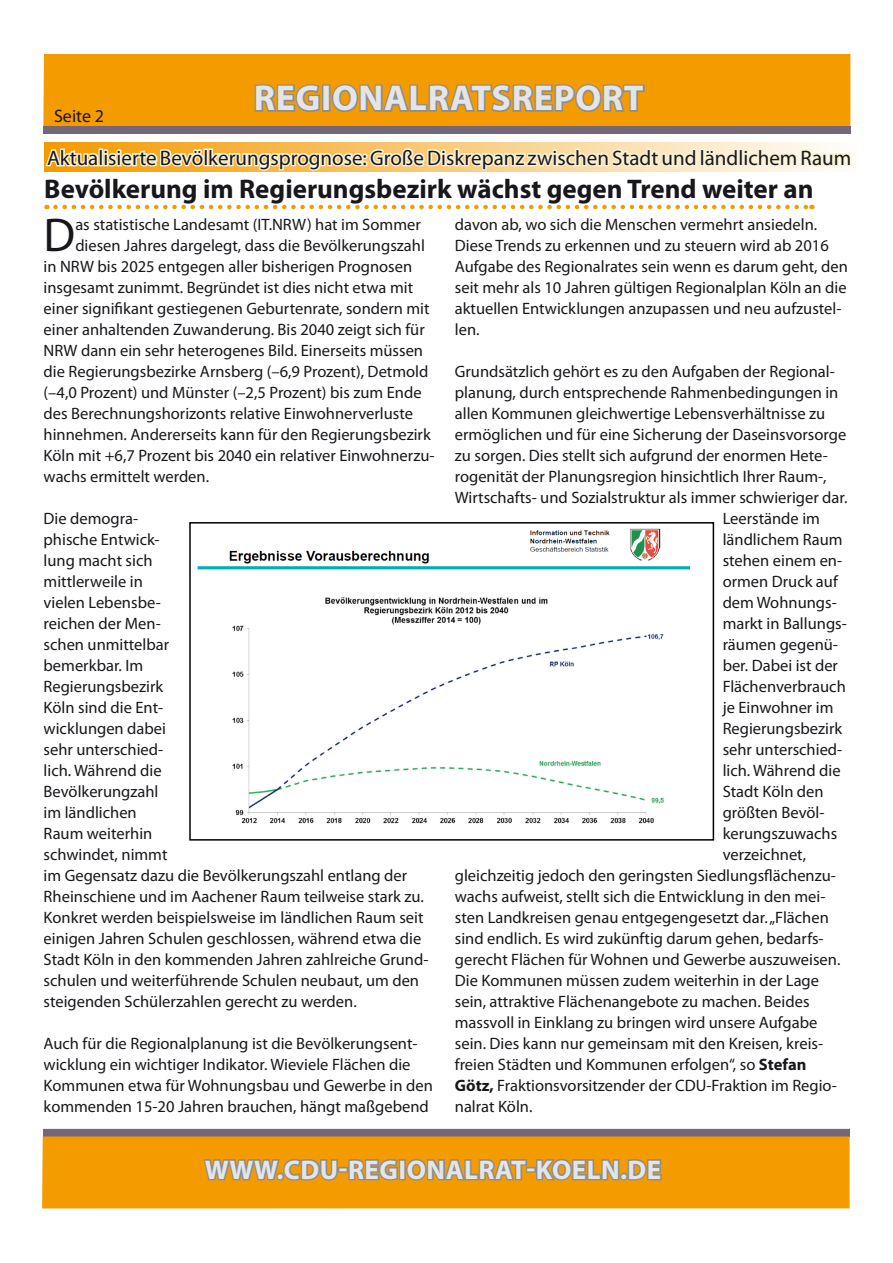
<style>
.page{position:relative;width:893px;height:1263px;background:#fff}
.page>*{position:absolute;margin:0;border:0;box-sizing:border-box;transform-origin:0 0}
.Textkörper{font:47.7px "Myriad Pro";color:#1a171c}
.Titel{font:700 36px "Myriad Pro";letter-spacing:.02em;color:#e4e5e7}
.Textkörper-2{font:700 27px "Myriad Pro";color:#1a171c}
.Titel-2{font:700 27px "Myriad Pro";letter-spacing:.02em;color:#e4e5e7}
.Textkörper-3{font:21px "Myriad Pro";color:#1a171c}
.t1{font:18px "Myriad Pro";color:#1a171c}
.Textkörper-4{font:16.5px/21px "Myriad Pro";color:#1a171c}
.s1{font-weight:700}
</style>
<div class="page">
<div style="left:43px;top:1129px;width:807px;height:8px;background:#746777"></div>
<div style="left:42px;top:1136px;width:808px;height:72px;background:#f49b00"></div>
<svg style="left:43px;top:54px;width:809px;height:156px"></svg>
<svg style="left:202px;top:1136px;width:137px;height:73px;background:#de981f"></svg>
<div style="left:338px;top:1167px;width:10px;height:5px;border:3px solid #8c8d8f"></div>
<svg style="left:347px;top:1156px;width:52px;height:26px"></svg>
<div style="left:399px;top:1159px;width:7px;height:21px;border:3px solid #8c8d8f"></div>
<svg style="left:405px;top:1139px;width:124px;height:50px;background:#d69628"></svg>
<div style="left:526px;top:1167px;width:10px;height:5px;border:3px solid #8c8d8f"></div>
<svg style="left:535px;top:1156px;width:128px;height:33px;background:#c49440"></svg>
<img style="left:197px;top:528px;width:493px;height:296px">
<div style="left:189px;top:522px;width:525px;height:319px;border:2px solid #010000"></div>
<p class="Titel" style="left:254px;top:75px;width:391px">REGIONALRATSREPORT</p>
<p class="t1" style="left:54px;top:104px;width:52px">Seite 2</p>
<p class="Textkörper-3" style="left:47px;top:145px;width:806px">Aktualisierte Bevölkerungsprognose: Große Diskrepanz zwischen Stadt und ländlichem Raum</p>
<p class="Textkörper-2" style="left:44px;top:171px;width:771px">Bevölkerung im Regierungsbezirk wächst gegen Trend weiter an</p>
<p class="Textkörper" style="left:44px;top:205px;width:33px">D</p>
<p class="Textkörper-4" style="left:75px;top:213px;width:347px">as statistische Landesamt (IT.NRW) hat im Sommer</p>
<p class="Textkörper-4" style="left:75px;top:234px;width:351px">diesen Jahres dargelegt, dass die Bevölkerungszahl</p>
<p class="Textkörper-4" style="left:44px;top:255px;width:370px">in NRW bis 2025 entgegen aller bisherigen Prognosen</p>
<p class="Textkörper-4" style="left:44px;top:276px;width:371px">insgesamt zunimmt. Begründet ist dies nicht etwa mit</p>
<p class="Textkörper-4" style="left:44px;top:297px;width:387px">einer signifikant gestiegenen Geburtenrate, sondern mit</p>
<p class="Textkörper-4" style="left:44px;top:318px;width:383px">einer anhaltenden Zuwanderung. Bis 2040 zeigt sich für</p>
<p class="Textkörper-4" style="left:44px;top:339px;width:381px">NRW dann ein sehr heterogenes Bild. Einerseits müssen</p>
<p class="Textkörper-4" style="left:44px;top:360px;width:386px">die Regierungsbezirke Arnsberg (–6,9 Prozent), Detmold</p>
<p class="Textkörper-4" style="left:44px;top:381px;width:380px">(–4,0 Prozent) und Münster (–2,5 Prozent) bis zum Ende</p>
<p class="Textkörper-4" style="left:44px;top:402px;width:371px">des Berechnungshorizonts relative Einwohnerverluste</p>
<p class="Textkörper-4" style="left:44px;top:423px;width:389px">hinnehmen. Andererseits kann für den Regierungsbezirk</p>
<p class="Textkörper-4" style="left:44px;top:444px;width:393px">Köln mit +6,7 Prozent bis 2040 ein relativer Einwohnerzu-</p>
<p class="Textkörper-4" style="left:44px;top:465px;width:167px">wachs ermittelt werden.</p>
<p class="Textkörper-4" style="left:44px;top:507px;width:386px">Die demogra-<br>phische Entwick-<br>lung macht sich<br>mittlerweile in<br>vielen Lebensbe-<br>reichen der Men-<br>schen unmittelbar<br>bemerkbar. Im<br>Regierungsbezirk<br>Köln sind die Ent-<br>wicklungen dabei<br>sehr unterschied-<br>lich. Während die<br>Bevölkerungzahl<br>im ländlichen<br>Raum weiterhin<br>schwindet, nimmt<br>im Gegensatz dazu die Bevölkerungszahl entlang der<br>Rheinschiene und im Aachener Raum teilweise stark zu.<br>Konkret werden beispielsweise im ländlichen Raum seit einigen Jahren Schulen geschlossen, während etwa die<br>Stadt Köln in den kommenden Jahren zahlreiche Grund&shy;schulen und weiterführende Schulen neubaut, um den steigenden Schülerzahlen gerecht zu werden.</p>
<p class="Textkörper-4" style="left:44px;top:1032px;width:391px">Auch für die Regionalplanung ist die Bevölkerungsent&shy;wicklung ein wichtiger Indikator. Wieviele Flächen die Kommunen etwa für Wohnungsbau und Gewerbe in den kommenden 15-20 Jahren brauchen, hängt maßgebend</p>
<p class="Textkörper-4" style="left:455px;top:213px;width:394px">davon ab, wo sich die Menschen vermehrt ansiedeln.<br>Diese Trends zu erkennen und zu steuern wird ab 2016<br>Aufgabe des Regionalrates sein wenn es darum geht, den seit mehr als 10 Jahren gültigen Regionalplan Köln an die aktuellen Entwicklungen anzupassen und neu aufzustel&shy;len.</p>
<p class="Textkörper-4" style="left:455px;top:360px;width:381px">Grundsätzlich gehört es zu den Aufgaben der Regional-</p>
<p class="Textkörper-4" style="left:455px;top:381px;width:385px">planung, durch entsprechende Rahmenbedingungen in</p>
<p class="Textkörper-4" style="left:455px;top:402px;width:372px">allen Kommunen gleichwertige Lebensverhältnisse zu</p>
<p class="Textkörper-4" style="left:455px;top:423px;width:393px">ermöglichen und für eine Sicherung der Daseinsvorsorge</p>
<p class="Textkörper-4" style="left:455px;top:444px;width:375px">zu sorgen. Dies stellt sich aufgrund der enormen Hete-</p>
<p class="Textkörper-4" style="left:455px;top:465px;width:373px">rogenität der Planungsregion hinsichtlich Ihrer Raum-,</p>
<p class="Textkörper-4" style="left:455px;top:486px;width:394px">Wirtschafts- und Sozialstruktur als immer schwieriger dar.</p>
<p class="Textkörper-4" style="left:723px;top:507px;width:99px">Leerstände im</p>
<p class="Textkörper-4" style="left:723px;top:528px;width:122px">ländlichem Raum</p>
<p class="Textkörper-4" style="left:723px;top:549px;width:121px">stehen einem en-</p>
<p class="Textkörper-4" style="left:723px;top:570px;width:117px">ormen Druck auf</p>
<p class="Textkörper-4" style="left:723px;top:591px;width:116px">dem Wohnungs-</p>
<p class="Textkörper-4" style="left:723px;top:612px;width:126px">markt in Ballungs-</p>
<p class="Textkörper-4" style="left:723px;top:633px;width:117px">räumen gegenü-</p>
<p class="Textkörper-4" style="left:723px;top:654px;width:117px">ber. Dabei ist der</p>
<p class="Textkörper-4" style="left:723px;top:675px;width:125px">Flächenverbrauch</p>
<p class="Textkörper-4" style="left:723px;top:696px;width:112px">je Einwohner im</p>
<p class="Textkörper-4" style="left:723px;top:717px;width:121px">Regierungsbezirk</p>
<p class="Textkörper-4" style="left:723px;top:738px;width:121px">sehr unterschied-</p>
<p class="Textkörper-4" style="left:723px;top:759px;width:120px">lich. Während die</p>
<p class="Textkörper-4" style="left:723px;top:780px;width:103px">Stadt Köln den</p>
<p class="Textkörper-4" style="left:723px;top:801px;width:103px">größten Bevöl-</p>
<p class="Textkörper-4" style="left:723px;top:822px;width:116px">kerungszuwachs</p>
<p class="Textkörper-4" style="left:723px;top:843px;width:85px">verzeichnet,</p>
<p class="Textkörper-4" style="left:455px;top:864px;width:383px">gleichzeitig jedoch den geringsten Siedlungsflächenzu-</p>
<p class="Textkörper-4" style="left:455px;top:885px;width:372px">wachs aufweist, stellt sich die Entwicklung in den mei-</p>
<p class="Textkörper-4" style="left:455px;top:906px;width:375px">sten Landkreisen genau entgegengesetzt dar. „Flächen</p>
<p class="Textkörper-4" style="left:455px;top:927px;width:370px">sind endlich. Es wird zukünftig darum gehen, bedarfs-</p>
<p class="Textkörper-4" style="left:455px;top:948px;width:387px">gerecht Flächen für Wohnen und Gewerbe auszuweisen.</p>
<p class="Textkörper-4" style="left:455px;top:969px;width:366px">Die Kommunen müssen zudem weiterhin in der Lage</p>
<p class="Textkörper-4" style="left:455px;top:990px;width:356px">sein, attraktive Flächenangebote zu machen. Beides</p>
<p class="Textkörper-4" style="left:455px;top:1011px;width:364px">massvoll in Einklang zu bringen wird unsere Aufgabe</p>
<p class="Textkörper-4" style="left:455px;top:1032px;width:370px">sein. Dies kann nur gemeinsam mit den Kreisen, kreis-</p>
<p class="Textkörper-4" style="left:455px;top:1053px;width:353px">freien Städten und Kommunen erfolgen“, so <span class="s1">Stefan</span></p>
<p class="Textkörper-4" style="left:455px;top:1074px;width:383px"><span class="s1">Götz,</span> Fraktionsvorsitzender der CDU-Fraktion im Regio-</p>
<p class="Textkörper-4" style="left:455px;top:1095px;width:79px">nalrat Köln.</p>
<p class="Titel-2" style="left:205px;top:1152px;width:458px">WWW.CDU-REGIONALRAT-KOELN.DE</p>
</div>
